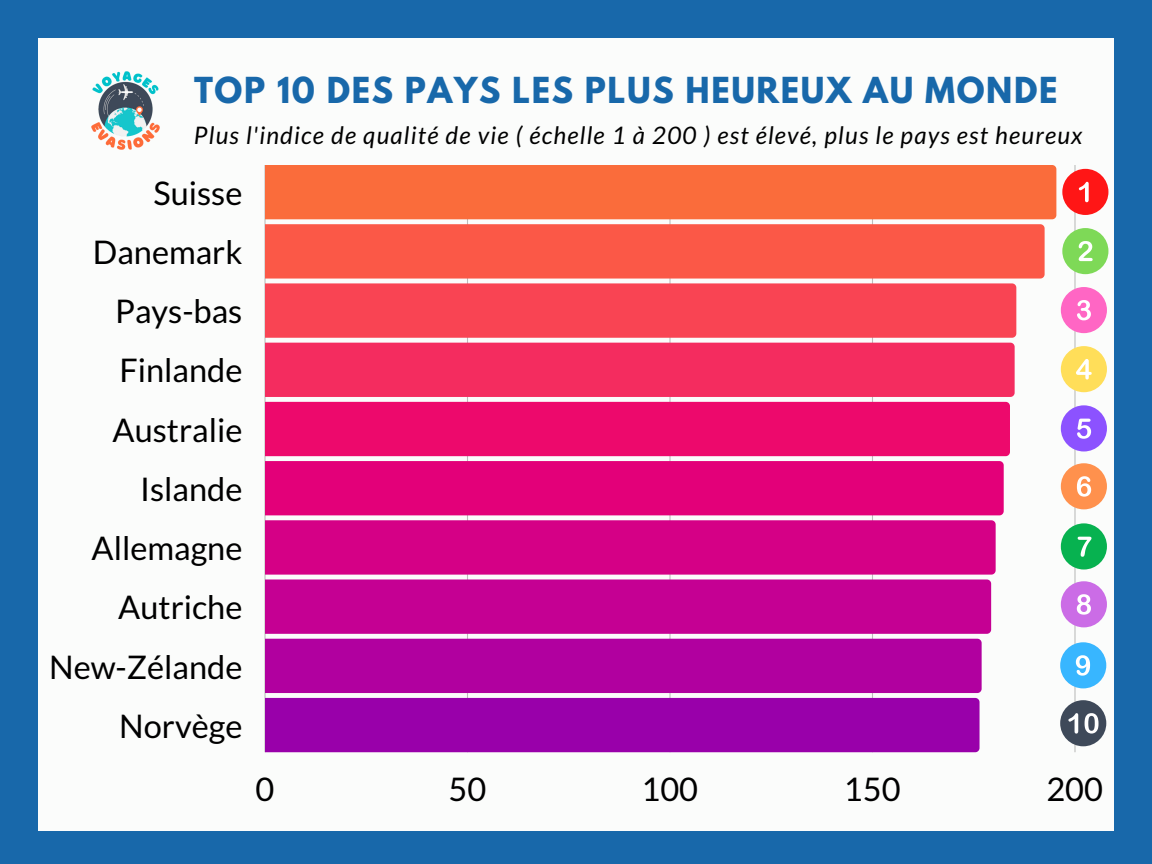
<style>
.page{position:relative;width:1152px;height:864px;background:#1868aa}
.page>*{position:absolute;margin:0;border:0;box-sizing:border-box;transform-origin:0 0}
.t1{font:32.55px "Lato";color:#000}
.t2{font:700 31.8px "League Spartan";letter-spacing:.05em;color:#1868aa}
.t3{font:italic 24.15px "Lato";letter-spacing:.05em;color:#000}
</style>
<div class="page">
<div style="left:38px;top:38px;width:1076px;height:792px;background:#fbfcfb"></div>
<hr style="left:264px;top:165px;width:2px;height:587px;background:#000">
<hr style="left:467px;top:165px;width:1px;height:587px;background:#000">
<hr style="left:669px;top:165px;width:2px;height:587px;background:#000">
<hr style="left:872px;top:165px;width:1px;height:587px;background:#000">
<hr style="left:1074px;top:165px;width:2px;height:587px;background:#000">
<div style="left:265px;top:165px;width:791px;height:54px;background:#fa6c3b"></div>
<div style="left:265px;top:224px;width:780px;height:55px;background:#fb5847"></div>
<div style="left:265px;top:283px;width:751px;height:55px;background:#f94453"></div>
<div style="left:265px;top:343px;width:750px;height:54px;background:#f42c5f"></div>
<div style="left:265px;top:402px;width:745px;height:54px;background:#ed096c"></div>
<div style="left:265px;top:461px;width:739px;height:54px;background:#e30079"></div>
<div style="left:265px;top:520px;width:731px;height:55px;background:#d50086"></div>
<svg style="left:265px;top:580px;width:726px;height:172px;background:#b410a4"></svg>
<img style="left:91px;top:72px;width:69px;height:77px">
<div style="left:1060px;top:700px;width:46px;height:46px;background:#3e4959;border-radius:50%"></div>
<svg style="left:1068px;top:713px;width:10px;height:21px"></svg>
<svg style="left:1085px;top:713px;width:14px;height:21px"></svg>
<div style="left:1061px;top:581px;width:46px;height:46px;background:#cb6ce6;border-radius:50%"></div>
<svg style="left:1077px;top:594px;width:14px;height:21px"></svg>
<div style="left:1060px;top:642px;width:46px;height:46px;background:#38b6ff;border-radius:50%"></div>
<svg style="left:1076px;top:655px;width:14px;height:21px"></svg>
<div style="left:1061px;top:523px;width:46px;height:47px;background:#07b250;border-radius:50%"></div>
<svg style="left:1078px;top:537px;width:14px;height:20px"></svg>
<div style="left:1061px;top:463px;width:46px;height:46px;background:#ff914d;border-radius:50%"></div>
<svg style="left:1077px;top:476px;width:14px;height:21px"></svg>
<div style="left:1061px;top:405px;width:46px;height:46px;background:#8c52ff;border-radius:50%"></div>
<svg style="left:1077px;top:419px;width:14px;height:20px"></svg>
<div style="left:1061px;top:346px;width:46px;height:46px;background:#ffde59;border-radius:50%"></div>
<svg style="left:1076px;top:359px;width:16px;height:20px"></svg>
<div style="left:1061px;top:287px;width:46px;height:46px;background:#ff66c4;border-radius:50%"></div>
<svg style="left:1077px;top:300px;width:14px;height:20px"></svg>
<div style="left:1062px;top:228px;width:46px;height:46px;background:#7ed957;border-radius:50%"></div>
<svg style="left:1079px;top:241px;width:14px;height:20px"></svg>
<div style="left:1062px;top:169px;width:46px;height:46px;background:#ff1616;border-radius:50%"></div>
<svg style="left:1079px;top:182px;width:10px;height:20px"></svg>
<p class="t2" style="left:194px;top:74px;width:865px">TOP 10 DES PAYS LES PLUS HEUREUX AU MONDE</p>
<p class="t3" style="left:194px;top:120px;width:890px">Plus l'indice de qualité de vie ( échelle 1 à 200 ) est élevé, plus le pays est heureux</p>
<p class="t1" style="left:153px;top:172px;width:90px">Suisse</p>
<p class="t1" style="left:93px;top:232px;width:151px">Danemark</p>
<p class="t1" style="left:115px;top:291px;width:129px">Pays-bas</p>
<p class="t1" style="left:119px;top:350px;width:124px">Finlande</p>
<p class="t1" style="left:113px;top:410px;width:131px">Australie</p>
<p class="t1" style="left:140px;top:469px;width:104px">Islande</p>
<p class="t1" style="left:92px;top:528px;width:152px">Allemagne</p>
<p class="t1" style="left:118px;top:587px;width:126px">Autriche</p>
<p class="t1" style="left:49px;top:647px;width:195px">New-Zélande</p>
<p class="t1" style="left:119px;top:706px;width:125px">Norvège</p>
<p class="t1" style="left:256px;top:769px;width:20px">0</p>
<p class="t1" style="left:449px;top:769px;width:39px">50</p>
<p class="t1" style="left:642px;top:769px;width:58px">100</p>
<p class="t1" style="left:844px;top:769px;width:58px">150</p>
<p class="t1" style="left:1046px;top:769px;width:58px">200</p>
</div>
